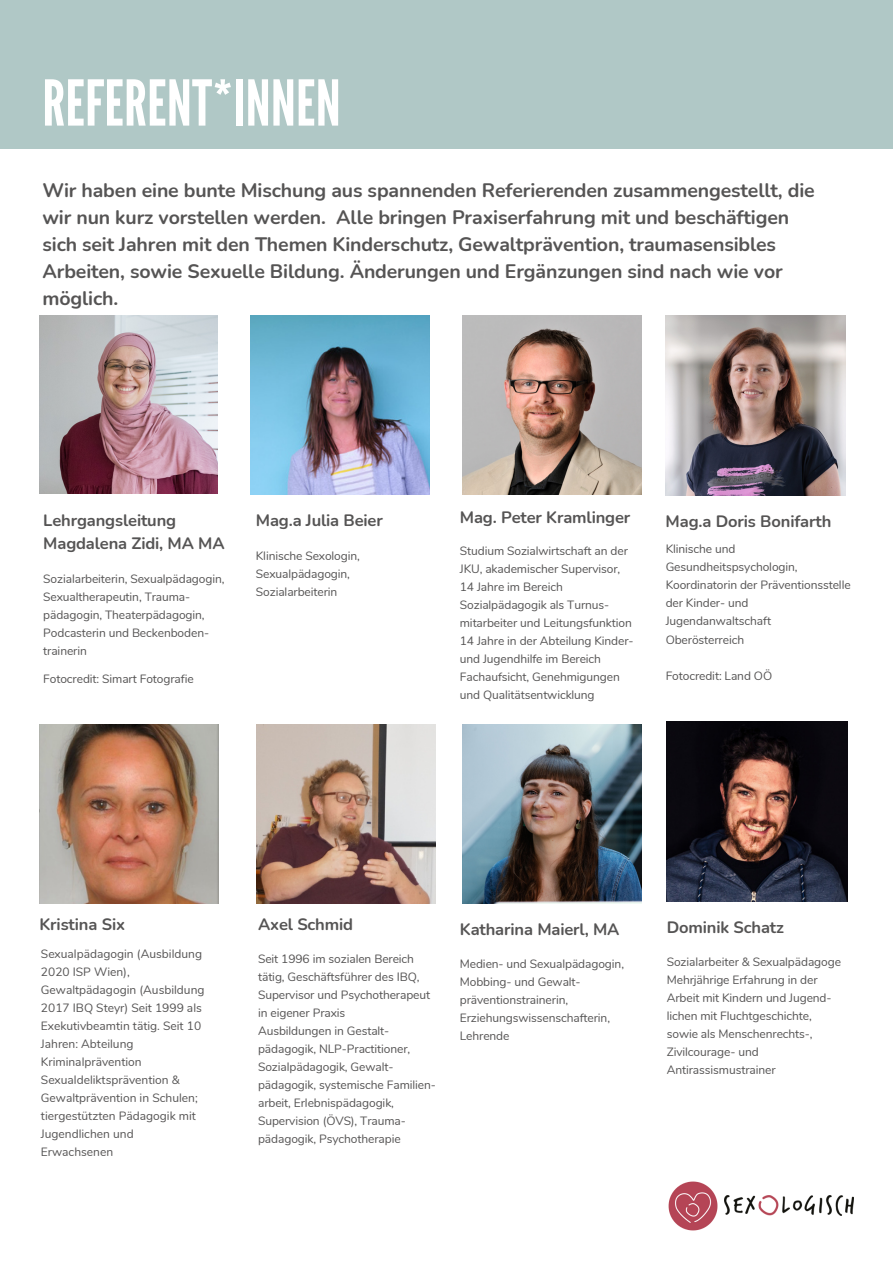
<style>
.page{position:relative;width:893px;height:1264px;background:#fff}
.page>*{position:absolute;margin:0;border:0;box-sizing:border-box;transform-origin:0 0}
.t1{font:63px "League Gothic";letter-spacing:.005em;color:#fff}
.t2{font:700 19.5px/27px "Nunito";letter-spacing:-.005em;color:#555454}
.t3{font:700 16.5px/22.5px "Nunito";letter-spacing:-.01em;color:#555454}
.t4{font:12px/18px "Nunito";letter-spacing:-.01em;color:#555454}
</style>
<div class="page">
<div style="left:0;top:0;width:892px;height:149px;background:#b0c8c6"></div>
<img style="left:39px;top:724px;width:179px;height:179px">
<img style="left:250px;top:315px;width:179px;height:180px">
<img style="left:462px;top:724px;width:179px;height:179px">
<img style="left:39px;top:315px;width:179px;height:179px">
<img style="left:666px;top:721px;width:181px;height:181px">
<img style="left:665px;top:315px;width:180px;height:180px">
<img style="left:462px;top:315px;width:179px;height:179px">
<img style="left:256px;top:724px;width:180px;height:179px">
<img style="left:724px;top:1195px;width:129px;height:20px">
<img style="left:668px;top:1181px;width:50px;height:50px">
<p class="t1" style="left:42px;top:67px;width:300px">REFERENT*INNEN</p>
<h3 class="t2" style="left:42px;top:177px;width:773px">Wir haben eine bunte Mischung aus spannenden Referierenden zusammengestellt, die wir nun kurz vorstellen werden. Alle bringen Praxiserfahrung mit und beschäftigen sich seit Jahren mit den Themen Kinderschutz, Gewaltprävention, traumasensibles Arbeiten, sowie Sexuelle Bildung. Änderungen und Ergänzungen sind nach wie vor möglich.</h3>
<p class="t3" style="left:43px;top:510px;width:183px">Lehrgangsleitung<br>Magdalena Zidi, MA MA</p>
<p class="t4" style="left:43px;top:569px;width:183px">Sozialarbeiterin, Sexualpädagogin,<br>Sexualtherapeutin, Trauma&shy;pädagogin, Theaterpädagogin,<br>Podcasterin und Beckenboden&shy;trainerin</p>
<p class="t4" style="left:43px;top:670px;width:152px">Fotocredit: Simart Fotografie</p>
<p class="t3" style="left:256px;top:509px;width:128px">Mag.a Julia Beier</p>
<p class="t4" style="left:256px;top:546px;width:106px">Klinische Sexologin,<br>Sexualpädagogin,<br>Sozialarbeiterin</p>
<p class="t3" style="left:460px;top:506px;width:172px">Mag. Peter Kramlinger</p>
<p class="t4" style="left:460px;top:542px;width:170px">Studium Sozialwirtschaft an der<br>JKU, akademischer Supervisor,</p>
<p class="t4" style="left:460px;top:578px;width:173px">14 Jahre im Bereich<br>Sozialpädagogik als Turnus&shy;mitarbeiter und Leitungsfunktion</p>
<p class="t4" style="left:460px;top:632px;width:175px">14 Jahre in der Abteilung Kinder&shy;und Jugendhilfe im Bereich<br>Fachaufsicht, Genehmigungen und Qualitätsentwicklung</p>
<p class="t3" style="left:665px;top:510px;width:167px">Mag.a Doris Bonifarth</p>
<p class="t4" style="left:665px;top:540px;width:186px">Klinische und<br>Gesundheitspsychologin,<br>Koordinatorin der Präventionsstelle der Kinder- und<br>Jugendanwaltschaft<br>Oberösterreich</p>
<h3 class="t4" style="left:665px;top:666px;width:108px">Fotocredit: Land OÖ</h3>
<h1 class="t3" style="left:39px;top:913px;width:87px">Kristina Six</h1>
<h2 class="t4" style="left:41px;top:945px;width:165px">Sexualpädagogin (Ausbildung<br>2020 ISP Wien),<br>Gewaltpädagogin (Ausbildung<br>2017 IBQ Steyr) Seit 1999 als<br>Exekutivbeamtin tätig. Seit 10<br>Jahren: Abteilung<br>Kriminalprävention<br>Sexualdeliktsprävention &amp;<br>Gewaltprävention in Schulen; tiergestützten Pädagogik mit<br>Jugendlichen und<br>Erwachsenen</h2>
<p class="t3" style="left:258px;top:913px;width:97px">Axel Schmid</p>
<h3 class="t4" style="left:258px;top:949px;width:174px">Seit 1996 im sozialen Bereich tätig, Geschäftsführer des IBQ,<br>Supervisor und Psychotherapeut in eigener Praxis</h3>
<p class="t4" style="left:258px;top:1021px;width:179px">Ausbildungen in Gestalt&shy;pädagogik, NLP-Practitioner,<br>Sozialpädagogik, Gewalt&shy;pädagogik, systemische Familien&shy;arbeit, Erlebnispädagogik,<br>Supervision (ÖVS), Trauma&shy;pädagogik, Psychotherapie</p>
<p class="t3" style="left:460px;top:918px;width:161px">Katharina Maierl, MA</p>
<h3 class="t4" style="left:460px;top:955px;width:166px">Medien- und Sexualpädagogin,</h3>
<p class="t4" style="left:460px;top:973px;width:122px">Mobbing- und Gewalt&shy;präventionstrainerin,</p>
<p class="t4" style="left:460px;top:1009px;width:152px">Erziehungswissenschafterin,</p>
<h3 class="t4" style="left:460px;top:1027px;width:51px">Lehrende</h3>
<p class="t3" style="left:666px;top:916px;width:119px">Dominik Schatz</p>
<p class="t4" style="left:666px;top:953px;width:176px">Sozialarbeiter &amp; Sexualpädagoge</p>
<p class="t4" style="left:666px;top:971px;width:166px">Mehrjährige Erfahrung in der<br>Arbeit mit Kindern und Jugend&shy;lichen mit Fluchtgeschichte,</p>
<h3 class="t4" style="left:666px;top:1025px;width:147px">sowie als Menschenrechts-,<br>Zivilcourage- und<br>Antirassismustrainer</h3>
</div>
